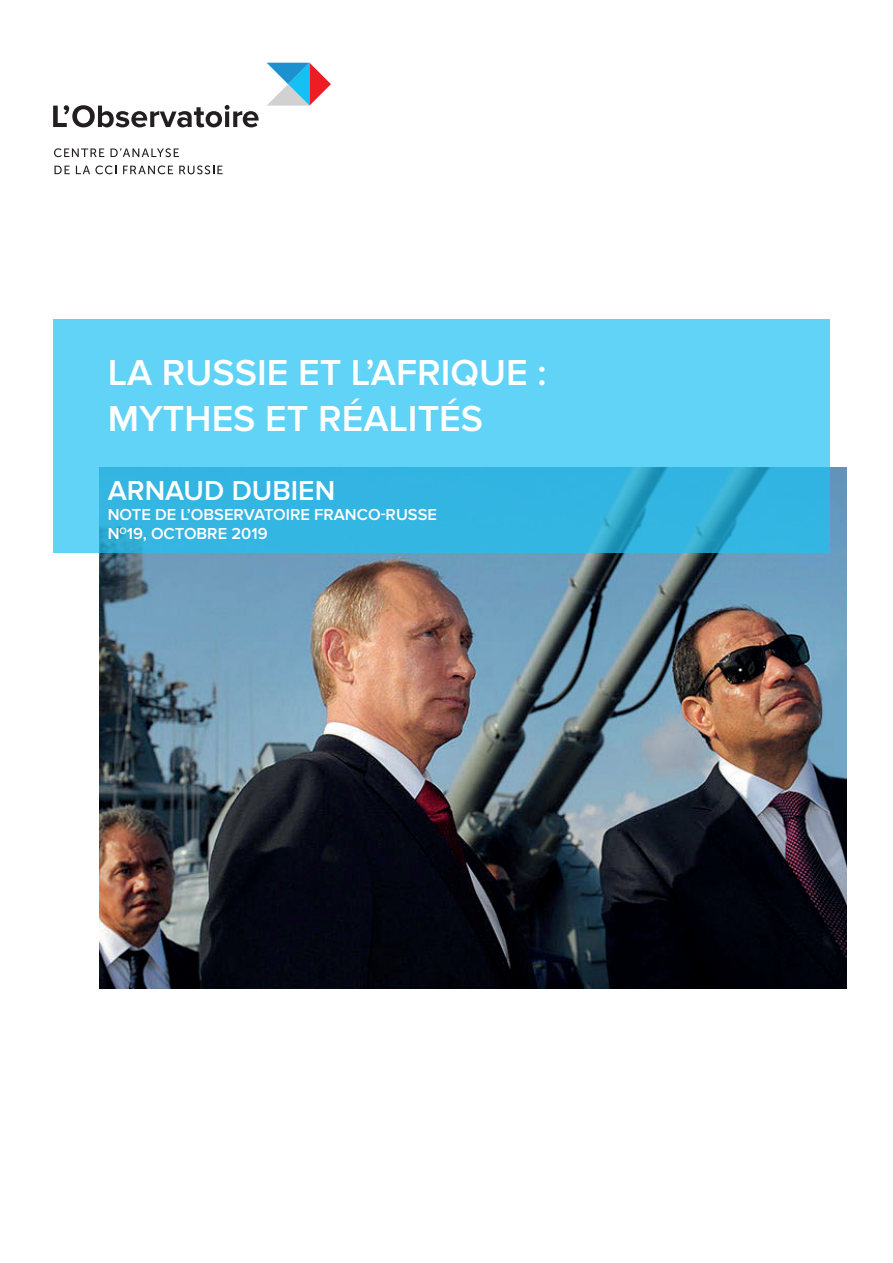
<style>
.page{position:relative;width:893px;height:1263px;background:#fff}
.page>*{position:absolute;margin:0;border:0;box-sizing:border-box;transform-origin:0 0}
.t1{font:600 37.5px/46.5px "Proxima Nova";color:#fff}
.t2{font:600 28.5px "Proxima Nova";color:#fff}
.t3{font:600 16.5px/19.8px "Proxima Nova";color:#fff}
</style>
<div class="page">
<img style="left:99px;top:467px;width:747px;height:522px">
<svg style="left:53px;top:319px;width:776px;height:233px;background:#50c7ee"></svg>
<svg style="left:267px;top:63px;width:64px;height:43px"></svg>
<svg style="left:54px;top:148px;width:50px;height:9px"></svg>
<svg style="left:111px;top:148px;width:68px;height:9px"></svg>
<svg style="left:55px;top:166px;width:15px;height:8px"></svg>
<svg style="left:76px;top:165px;width:40px;height:9px"></svg>
<svg style="left:123px;top:165px;width:50px;height:9px"></svg>
<svg style="left:179px;top:165px;width:44px;height:9px"></svg>
<svg style="left:53px;top:105px;width:206px;height:22px"></svg>
<h1 class="t1" style="left:108px;top:350px;width:440px">LA RUSSIE ET L’AFRIQUE :<br>MYTHES ET RÉALITÉS</h1>
<h2 class="t2" style="left:108px;top:474px;width:229px">ARNAUD DUBIEN</h2>
<p class="t3" style="left:108px;top:505px;width:331px">NOTE DE L’OBSERVATOIRE FRANCO-RUSSE<br>N<sup>O</sup>19, OCTOBRE 2019</p>
</div>
